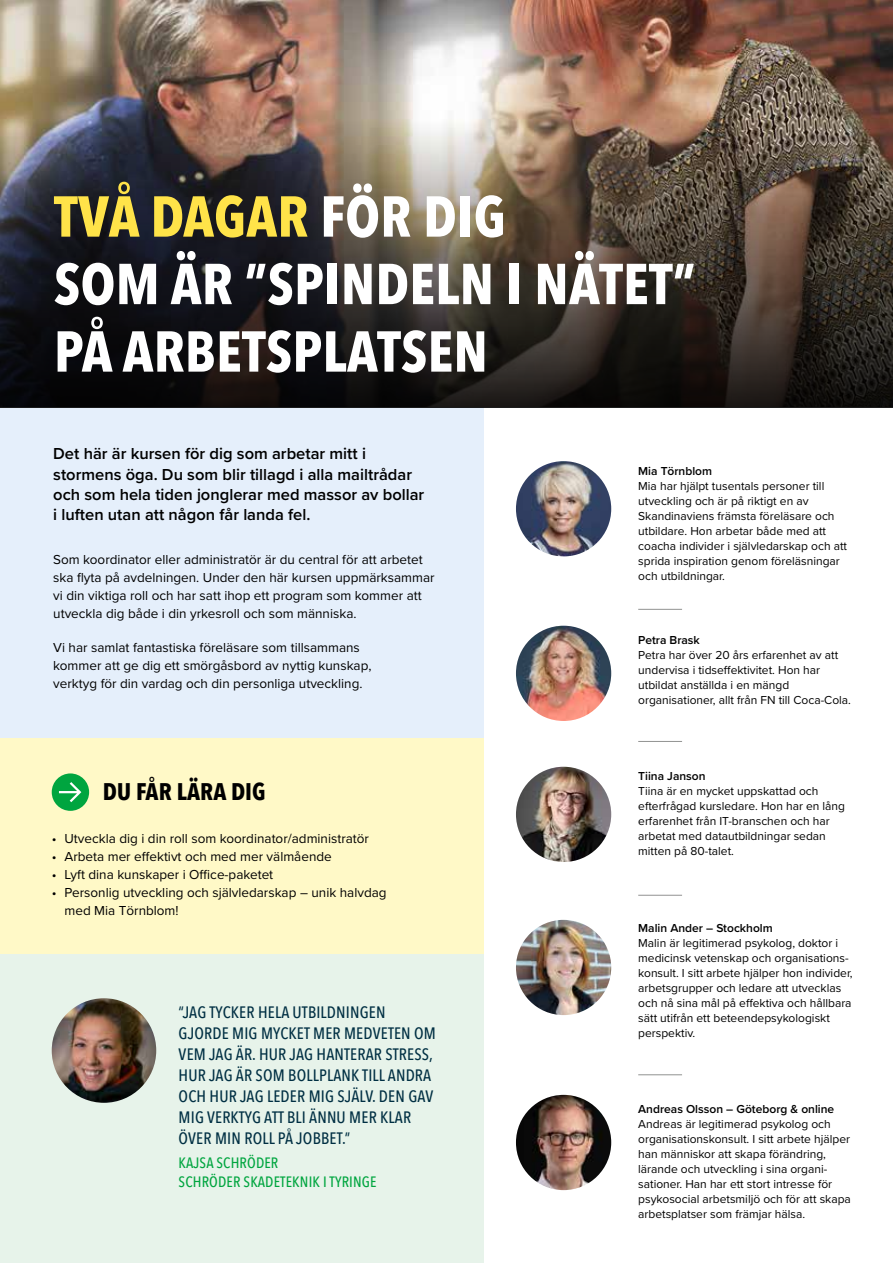
<style>
.page{position:relative;width:893px;height:1263px;background:#fff}
.page>*{position:absolute;margin:0;border:0;box-sizing:border-box;transform-origin:0 0}
.t1{font:700 57px/67.5px "Avenir Next Condensed";letter-spacing:.005em;color:#fff}
.t2{font:700 24px "Avenir Next Condensed";letter-spacing:.005em;color:#000}
.t3{font:500 16.5px/21px "Avenir Next Condensed";letter-spacing:.01em;color:#002f43}
.t4{font:600 16.5px/20.4px "Proxima Nova";color:#000}
.t5{font:500 15px/19.5px "Avenir Next Condensed";letter-spacing:.01em;color:#00a53f}
.t6{font:13.5px/18px "Proxima Nova";color:#000}
.t7{font:12px/15px "Proxima Nova";color:#000}
.t8{font:600 12px "Proxima Nova";color:#000}
.s1{color:#ffe349}
</style>
<div class="page">
<div style="left:0;top:408px;width:483px;height:546px;background:#e5effb"></div>
<img style="left:0;top:0;width:893px;height:408px">
<div style="left:0;top:954px;width:483px;height:309px;background:#e7f3ea"></div>
<div style="left:0;top:738px;width:483px;height:216px;background:#fff9c7"></div>
<div style="left:52px;top:773px;width:37px;height:38px;background:#00a53f;border-radius:50%"></div>
<svg style="left:59px;top:782px;width:23px;height:21px"></svg>
<img style="left:52px;top:998px;width:104px;height:105px;border-radius:52px">
<hr style="left:638px;top:609px;width:44px;height:1px;background:#919291">
<hr style="left:638px;top:741px;width:44px;height:1px;background:#919291">
<hr style="left:638px;top:895px;width:44px;height:1px;background:#919291">
<hr style="left:638px;top:1074px;width:44px;height:1px;background:#919291">
<img style="left:516px;top:461px;width:95px;height:95px;border-radius:48px">
<img style="left:516px;top:626px;width:95px;height:95px;border-radius:48px">
<img style="left:516px;top:920px;width:95px;height:95px;border-radius:48px">
<img style="left:516px;top:1095px;width:95px;height:95px;border-radius:48px">
<img style="left:516px;top:767px;width:95px;height:95px;border-radius:48px">
<h1 class="t1" style="left:54px;top:183px;width:643px"><span class="s1">TVÅ DAGAR</span> FÖR DIG<br>SOM ÄR ”SPINDELN I NÄTET”<br>PÅ ARBETSPLATSEN</h1>
<h3 class="t4" style="left:53px;top:443px;width:373px">Det här är kursen för dig som arbetar mitt i stormens öga. Du som blir tillagd i alla mailtrådar och som hela tiden jonglerar med massor av bollar i luften utan att någon får landa fel.</h3>
<p class="t6" style="left:53px;top:550px;width:383px">Som koordinator eller administratör är du central för att arbetet ska flyta på avdelningen. Under den här kursen uppmärksammar vi din viktiga roll och har satt ihop ett program som kommer att utveckla dig både i din yrkesroll och som människa.</p>
<p class="t6" style="left:53px;top:638px;width:320px">Vi har samlat fantastiska föreläsare som tillsammans kommer att ge dig ett smörgåsbord av nyttig kunskap, verktyg för din vardag och din personliga utveckling.</p>
<h2 class="t2" style="left:103px;top:777px;width:164px">DU FÅR LÄRA DIG</h2>
<p class="t6" style="left:52px;top:829px;width:319px">• Utveckla dig i din roll som koordinator/administratör</p>
<p class="t6" style="left:52px;top:847px;width:282px">• Arbeta mer effektivt och med mer välmående</p>
<p class="t6" style="left:52px;top:865px;width:223px">• Lyft dina kunskaper i Office-paketet</p>
<p class="t6" style="left:64px;top:883px;width:324px;text-indent:-13px">• Personlig utveckling och självledarskap – unik halvdag med Mia Törnblom!</p>
<h3 class="t3" style="left:179px;top:1001px;width:259px">“JAG TYCKER HELA UTBILDNINGEN<br>GJORDE MIG MYCKET MER MEDVETEN OM<br>VEM JAG ÄR. HUR JAG HANTERAR STRESS,<br>HUR JAG ÄR SOM BOLLPLANK TILL ANDRA<br>OCH HUR JAG LEDER MIG SJÄLV. DEN GAV<br>MIG VERKTYG ATT BLI ÄNNU MER KLAR<br>ÖVER MIN ROLL PÅ JOBBET.”</h3>
<p class="t5" style="left:179px;top:1153px;width:199px">KAJSA SCHRÖDER<br>SCHRÖDER SKADETEKNIK I TYRINGE</p>
<p class="t8" style="left:638px;top:462px;width:75px">Mia Törnblom</p>
<p class="t7" style="left:638px;top:478px;width:210px">Mia har hjälpt tusentals personer till utveckling och är på riktigt en av Skandinaviens främsta föreläsare och utbildare. Hon arbetar både med att coacha individer i självledarskap och att sprida inspiration genom föreläsningar och utbildningar.</p>
<p class="t8" style="left:638px;top:631px;width:63px">Petra Brask</p>
<p class="t7" style="left:638px;top:647px;width:214px">Petra har över 20 års erfarenhet av att undervisa i tidseffektivitet. Hon har utbildat anställda i en mängd organisationer, allt från FN till Coca-Cola.</p>
<p class="t8" style="left:638px;top:767px;width:69px">Tiina Janson</p>
<p class="t7" style="left:638px;top:783px;width:208px">Tiina är en mycket uppskattad och efterfrågad kursledare. Hon har en lång erfarenhet från IT-branschen och har arbetat med datautbildningar sedan mitten på 80-talet.</p>
<p class="t8" style="left:638px;top:919px;width:136px">Malin Ander – Stockholm</p>
<p class="t7" style="left:638px;top:935px;width:216px">Malin är legitimerad psykolog, doktor i medicinsk vetenskap och organisations&shy;konsult. I sitt arbete hjälper hon individer, arbetsgrupper och ledare att utvecklas och nå sina mål på effektiva och hållbara sätt utifrån ett beteendepsykologiskt perspektiv.</p>
<p class="t8" style="left:638px;top:1100px;width:198px">Andreas Olsson – Göteborg &amp; online</p>
<p class="t7" style="left:638px;top:1116px;width:214px">Andreas är legitimerad psykolog och organisationskonsult. I sitt arbete hjälper han människor att skapa förändring, lärande och utveckling i sina organi&shy;sationer. Han har ett stort intresse för psykosocial arbetsmiljö och för att skapa arbetsplatser som främjar hälsa.</p>
</div>
